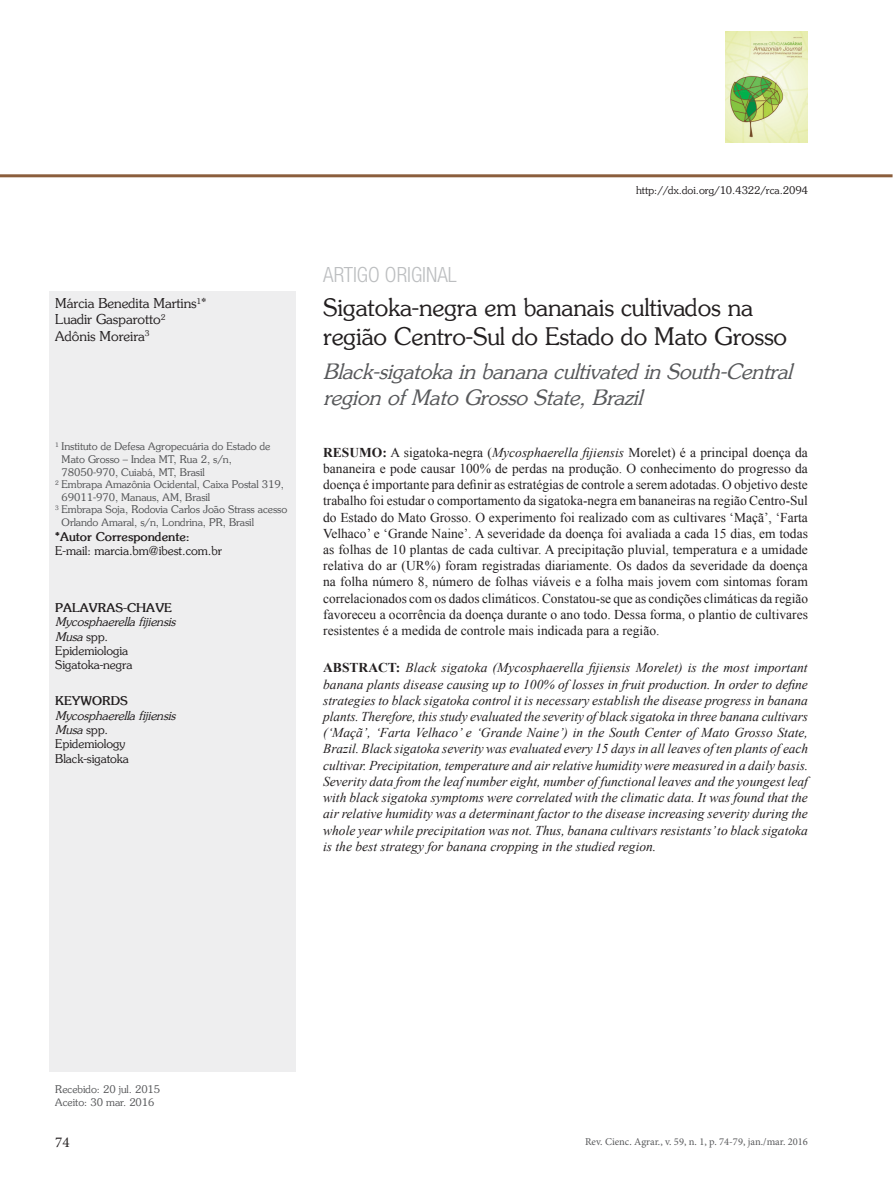
<style>
.page{position:relative;width:893px;height:1191px;background:#fff}
.page>*{position:absolute;margin:0;border:0;box-sizing:border-box;transform-origin:0 0}
.ArticleTitle{font:24px/29.1px "Souvenir";color:#231f20}
.ArticleTitle-Trans1{font:italic 21px/25.5px "Souvenir";color:#58595b}
.ArticleTypeAlt{font:300 condensed 21px "Helvetica Neue";color:#bcbec0}
.pagenumber{font:15px "Minion Pro";color:#231f20}
.Abstract-Trans1{font:italic 13.5px/16.2px "Times New Roman";color:#231f20;text-align:justify}
.Abstract{font:13.5px/16.2px "Times New Roman";color:#231f20;text-align:justify}
.Authors{font:13.5px/16.2px "Souvenir";color:#231f20}
.t1{font:12px/14.4px "Souvenir";color:#231f20}
.t2{font:700 12px "Souvenir";color:#231f20}
.History{font:10.5px/12.6px "Souvenir";color:#58595b}
.pubNameFooter{font:10.5px "Minion Pro";color:#58595b}
.ArticleDOIAlt{font:10.5px "Souvenir";color:#231f20}
.s1{font-style:italic}
.s2{font-weight:700}
.s3{font-weight:700;font-style:normal}
</style>
<div class="page">
<div style="left:49px;top:291px;width:247px;height:780px;background:#eeeeef"></div>
<hr style="left:0;top:174px;width:892px;height:3px;background:#8b5e3c">
<img style="left:725px;top:32px;width:83px;height:110px">
<p class="Authors" style="left:55px;top:295px;width:152px">Márcia Benedita Martins<sup>1</sup>*<br>Luadir Gasparotto<sup>2<br></sup>Adônis Moreira<sup>3</sup></p>
<p class="History" style="left:55px;top:440px;width:217px"><sup>1</sup> Instituto de Defesa Agropecuária do Estado de</p>
<p class="History" style="left:62px;top:453px;width:172px">Mato Grosso – Indea MT, Rua 2, s/n,</p>
<p class="History" style="left:62px;top:465px;width:145px">78050-970, Cuiabá, MT, Brasil</p>
<p class="History" style="left:55px;top:478px;width:230px"><sup>2</sup> Embrapa Amazônia Ocidental, Caixa Postal 319,</p>
<p class="History" style="left:62px;top:490px;width:150px">69011-970, Manaus, AM, Brasil</p>
<p class="History" style="left:55px;top:503px;width:233px"><sup>3</sup> Embrapa Soja, Rodovia Carlos João Strass acesso</p>
<p class="History" style="left:62px;top:516px;width:194px">Orlando Amaral, s/n, Londrina, PR, Brasil</p>
<p class="t2" style="left:55px;top:528px;width:136px">*Autor Correspondente:</p>
<p class="t1" style="left:55px;top:543px;width:168px">E-mail: marcia.bm@ibest.com.br</p>
<p class="t2" style="left:55px;top:600px;width:118px">PALAVRAS-CHAVE</p>
<p class="t1" style="left:55px;top:614px;width:121px"><span class="s1">Mycosphaerella fijiensis<br>Musa</span> spp.<br>Epidemiologia<br>Sigatoka-negra</p>
<p class="t2" style="left:55px;top:693px;width:74px">KEYWORDS</p>
<p class="t1" style="left:55px;top:707px;width:121px"><span class="s1">Mycosphaerella fijiensis<br>Musa</span> spp.<br>Epidemiology<br>Black-sigatoka</p>
<p class="ArticleTypeAlt" style="left:323px;top:262px;width:135px">ARTIGO ORIGINAL</p>
<p class="ArticleDOIAlt" style="left:636px;top:184px;width:173px">http://dx.doi.org/10.4322/rca.2094</p>
<p class="ArticleTitle" style="left:323px;top:292px;width:465px">Sigatoka-negra em bananais cultivados na região Centro-Sul do Estado do Mato Grosso</p>
<p class="ArticleTitle-Trans1" style="left:323px;top:358px;width:470px">Black-sigatoka in banana cultivated in South-Central region of Mato Grosso State, Brazil</p>
<p class="Abstract" style="left:323px;top:444px;width:486px"><span class="s2">RESUMO:</span> A sigatoka-negra (<span class="s1">Mycosphaerella fijiensis</span> Morelet) é a principal doença da bananeira e pode causar 100% de perdas na produção. O conhecimento do progresso da doença é importante para definir as estratégias de controle a serem adotadas. O objetivo deste trabalho foi estudar o comportamento da sigatoka-negra em bananeiras na região Centro-Sul do Estado do Mato Grosso. O experimento foi realizado com as cultivares ‘Maçã’, ‘Farta Velhaco’ e ‘Grande Naine’. A severidade da doença foi avaliada a cada 15 dias, em todas as folhas de 10 plantas de cada cultivar. A precipitação pluvial, temperatura e a umidade relativa do ar (UR%) foram registradas diariamente. Os dados da severidade da doença na folha número 8, número de folhas viáveis e a folha mais jovem com sintomas foram correlacionados com os dados climáticos. Constatou-se que as condições climáticas da região favoreceu a ocorrência da doença durante o ano todo. Dessa forma, o plantio de cultivares resistentes é a medida de controle mais indicada para a região.</p>
<p class="Abstract-Trans1" style="left:323px;top:659px;width:487px"><span class="s3">ABSTRACT:</span> Black sigatoka (Mycosphaerella fijiensis Morelet) is the most important banana plants disease causing up to 100% of losses in fruit production. In order to define strategies to black sigatoka control it is necessary establish the disease progress in banana plants. Therefore, this study evaluated the severity of black sigatoka in three banana cultivars (‘Maçã’, ‘Farta Velhaco’ e ‘Grande Naine’) in the South Center of Mato Grosso State, Brazil. Black sigatoka severity was evaluated every 15 days in all leaves of ten plants of each cultivar. Precipitation, temperature and air relative humidity were measured in a daily basis.<br>Severity data from the leaf number eight, number of functional leaves and the youngest leaf with black sigatoka symptoms were correlated with the climatic data. It was found that the air relative humidity was a determinant factor to the disease increasing severity during the whole year while precipitation was not. Thus, banana cultivars resistants’ to black sigatoka is the best strategy for banana cropping in the studied region.</p>
<p class="History" style="left:55px;top:1083px;width:106px">Recebido: 20 jul. 2015<br>Aceito: 30 mar. 2016</p>
<p class="pagenumber" style="left:55px;top:1131px;width:16px">74</p>
<p class="pubNameFooter" style="left:585px;top:1135px;width:224px">Rev. Cienc. Agrar., v. 59, n. 1, p. 74-79, jan./mar. 2016</p>
</div>
